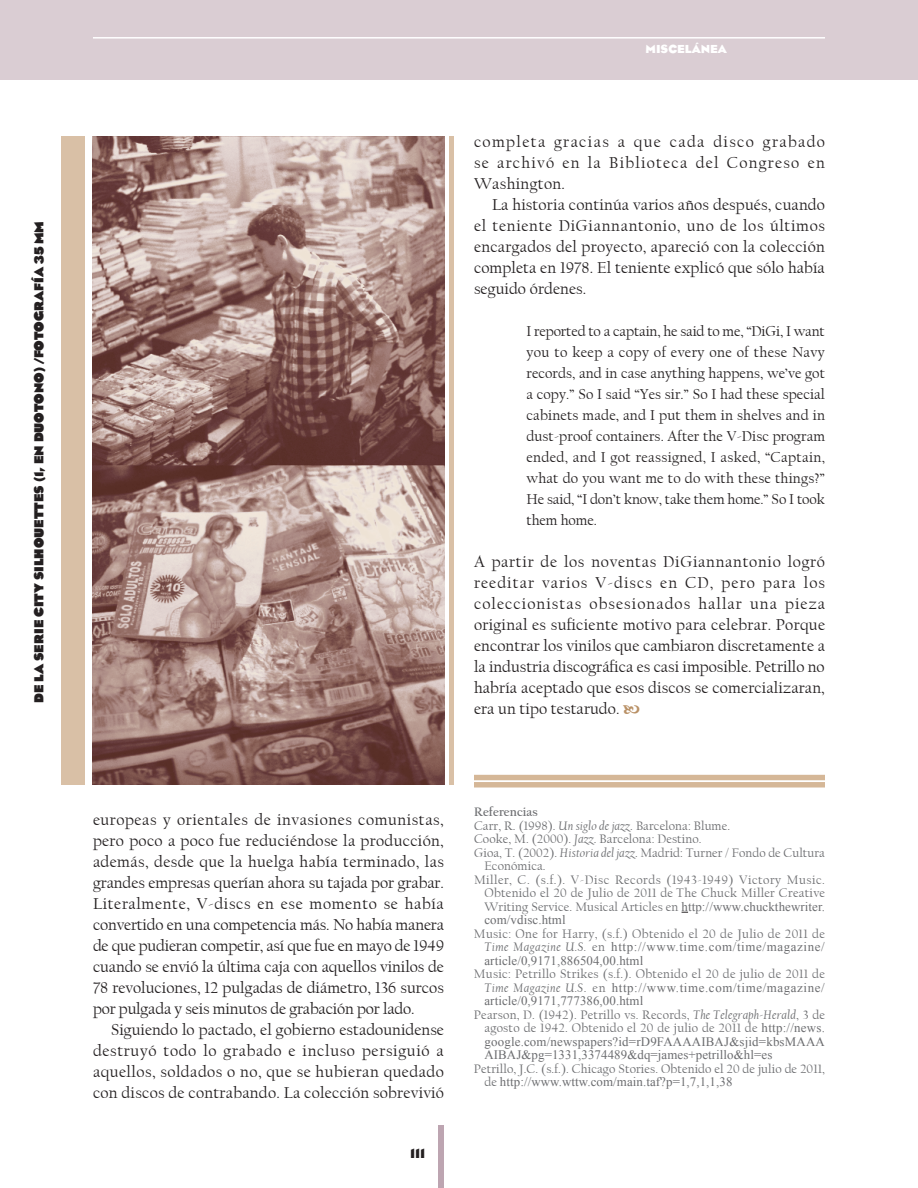
<style>
.page{position:relative;width:918px;height:1188px;background:#fff}
.page>*{position:absolute;margin:0;border:0;box-sizing:border-box;transform-origin:0 0}
.t1{font:16.5px/21px "Californian FB";letter-spacing:.01em;color:#231f20;text-align:justify}
.t2{font:15px/21px "Californian FB";letter-spacing:-.005em;color:#231f20;text-align:justify}
.t3{font:900 13.5px "Eagle";color:#231f20}
.t4{font:700 13.5px "Eagle";color:#231f20}
.t5{font:12.9px/13.5px "Californian FB";letter-spacing:.02em;color:#6c6d70;text-align:right}
.t6{font:12.9px/13.5px "Times New Roman";letter-spacing:.05em;color:#6c6d70}
.t7{font:12.9px/13.5px "Times New Roman";letter-spacing:.01em;color:#6c6d70}
.t8{font:12.9px "Californian FB";letter-spacing:.04em;color:#6c6d70}
.t9{font:700 12.9px "Californian FB";color:#6c6d70}
.t10{font:700 12px "Eagle";color:#fff}
.s1{font-style:italic}
.s2{font-family:"Times New Roman"}
.s3{font-family:"Californian FB";font-style:italic}
.s4{font-family:"Californian FB"}
</style>
<div class="page">
<div style="left:0;top:0;width:918px;height:80px;background:#dacdd3"></div>
<hr style="left:93px;top:37px;width:732px;height:2px;background:#fff">
<div style="left:438px;top:1125px;width:6px;height:63px;background:#bda5b1"></div>
<div style="left:62px;top:136px;width:23px;height:648px;background:#d9c0a6"></div>
<hr style="left:449px;top:136px;width:4px;height:648px;background:#d9c0a6">
<svg style="left:474px;top:775px;width:351px;height:13px;background:#dcc3a9"></svg>
<img style="left:92px;top:136px;width:352px;height:648px">
<p class="t3" style="left:31px;top:703px;width:483px;rotate:-90deg">De la serie City silhouettes (1, en duotono) /Fotografía 35 mm</p>
<p class="t10" style="left:646px;top:42px;width:9px">MISCEL</p>
<p class="t10" style="left:692px;top:42px;width:28px">ÁNEA</p>
<p class="t1" style="left:474px;top:132px;width:353px">completa gracias a que cada disco grabado se archivó en la Biblioteca del Congreso en Washington.</p>
<p class="t1" style="left:474px;top:195px;width:353px;text-indent:18px">La historia continúa varios años después, cuando el teniente DiGiannantonio, uno de los últimos encargados del proyecto, apareció con la colección completa en 1978. El teniente explicó que sólo había seguido órdenes.</p>
<p class="t2" style="left:526px;top:321px;width:300px">I reported to a captain, he said to me, “DiGi, I want you to keep a copy of every one of these Navy records, and in case anything happens, we’ve got a copy.” So I said “Yes sir.” So I had these special cabinets made, and I put them in shelves and in dust-proof containers. After the V-Disc program ended, and I got reassigned, I asked, “Captain, what do you want me to do with these things?” He said, “I don’t know, take them home.” So I took them home.</p>
<p class="t1" style="left:474px;top:552px;width:353px">A partir de los noventas DiGiannantonio logró reeditar varios V-discs en CD, pero para los coleccionistas obsesionados hallar una pieza original es suficiente motivo para celebrar. Porque encontrar los vinilos que cambiaron discretamente a la industria discográfica es casi imposible. Petrillo no habría aceptado que esos discos se comercializaran, era un tipo testarudo.</p>
<p class="t1" style="left:93px;top:810px;width:353px">europeas y orientales de invasiones comunistas, pero poco a poco fue reduciéndose la producción, además, desde que la huelga había terminado, las grandes empresas querían ahora su tajada por grabar.<br>Literalmente, V-discs en ese momento se había convertido en una competencia más. No había manera de que pudieran competir, así que fue en mayo de 1949 cuando se envió la última caja con aquellos vinilos de 78 revoluciones, 12 pulgadas de diámetro, 136 surcos por pulgada y seis minutos de grabación por lado.</p>
<p class="t1" style="left:93px;top:1020px;width:353px;text-indent:18px">Siguiendo lo pactado, el gobierno estadounidense destruyó todo lo grabado e incluso persiguió a aquellos, soldados o no, que se hubieran quedado con discos de contrabando. La colección sobrevivió</p>
<p class="t4" style="left:410px;top:1146px;width:17px">111</p>
<p class="t9" style="left:474px;top:805px;width:65px">Referencias</p>
<p class="t5" style="left:474px;top:819px;width:258px">Carr, R. (1998). <span class="s1">Un siglo de jazz</span>. Barcelona: Blume.</p>
<p class="t5" style="left:474px;top:833px;width:229px">Cooke, M. (2000). <span class="s1">Jazz</span>. Barcelona: Destino.</p>
<p class="t5" style="left:474px;top:846px;width:352px">Gioa, T. (2002). <span class="s1">Historia del jazz</span>. Madrid: Turner / Fondo de Cultura</p>
<p class="t5" style="left:485px;top:860px;width:63px">Económica.</p>
<p class="t8" style="left:474px;top:872px;width:352px">Miller, C. (s.f.). V-Disc Records (1943-1949) Victory Music.</p>
<p class="t5" style="left:485px;top:887px;width:342px">Obtenido el 20 de Julio de 2011 de The Chuck Miller Creative</p>
<p class="t5" style="left:485px;top:900px;width:342px">Writing Service. Musical Articles en <span class="s2">http://www.chuckthewriter.</span></p>
<p class="t7" style="left:484px;top:913px;width:83px">com/vdisc.html</p>
<p class="t5" style="left:474px;top:927px;width:352px">Music: One for Harry, (s.f.) Obtenido el 20 de Julio de 2011 de</p>
<p class="t6" style="left:484px;top:940px;width:342px"><span class="s3">Time Magazine U.S.</span> <span class="s4">en</span> http://www.time.com/time/magazine/ article/0,9171,886504,00.html</p>
<p class="t5" style="left:474px;top:968px;width:353px">Music: Petrillo Strikes (s.f.). Obtenido el 20 de julio de 2011 de</p>
<p class="t6" style="left:484px;top:981px;width:342px"><span class="s3">Time Magazine U.S</span><span class="s4">. en</span> http://www.time.com/time/magazine/ article/0,9171,777386,00.html</p>
<p class="t5" style="left:474px;top:1008px;width:353px">Pearson, D. (1942). Petrillo vs. Records, <span class="s1">The Telegraph-Herald</span>, 3 de agosto de 1942. Obtenido el 20 de julio de 2011 de <span class="s2">http://news.</span></p>
<p class="t7" style="left:484px;top:1035px;width:342px">google.com/newspapers?id=rD9FAAAAIBAJ&amp;sjid=kbsMAAA<br>AIBAJ&amp;pg=1331,3374489&amp;dq=james+petrillo&amp;hl=es</p>
<p class="t5" style="left:474px;top:1062px;width:353px">Petrillo, J.C. (s.f.). Chicago Stories. Obtenido el 20 de julio de 2011,</p>
<p class="t7" style="left:484px;top:1075px;width:249px"><span class="s4">de</span> http://www.wttw.com/main.taf?p=1,7,1,1,38</p>
</div>
